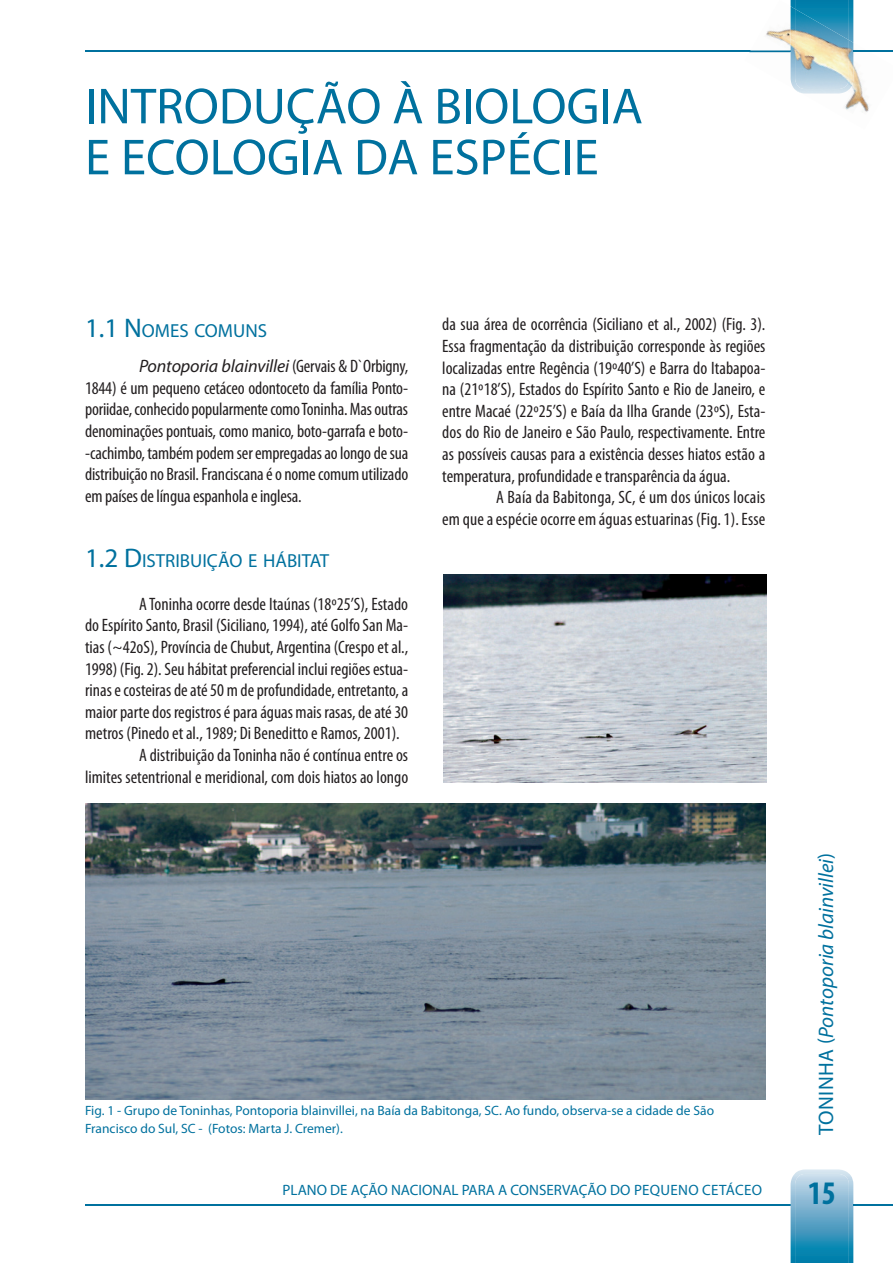
<style>
.page{position:relative;width:893px;height:1263px;background:#fff}
.page>*{position:absolute;margin:0;border:0;box-sizing:border-box;transform-origin:0 0}
.t1{font:51px/51px "Myriad Pro";color:#00719e}
.t2{font:700 condensed 33px "Myriad Pro";color:#00719e}
.t3{font:italic 21px "Myriad Pro";color:#00719e}
.t4{font:18.9px "Myriad Pro";color:#00719e}
.t5{font:condensed 18px/21.6px "Myriad Pro";color:#231f20;text-align:justify}
.t6{font:15px "Myriad Pro";color:#00719e}
.t7{font:13.5px/18px "Myriad Pro";color:#00719e}
.s1{font-size:27px}
.s2{font-style:italic;font-stretch:normal}
.s3{font-style:normal}
</style>
<div class="page">
<hr style="left:85px;top:51px;width:706px;height:1px;background:#00719e">
<hr style="left:85px;top:1204px;width:706px;height:2px;background:#00719e">
<svg style="left:791px;top:1169px;width:62px;height:94px"></svg>
<img style="left:745px;top:0;width:148px;height:112px">
<img style="left:749px;top:51px;width:42px;height:1px">
<img style="left:791px;top:6px;width:62px;height:88px">
<hr style="left:853px;top:1204px;width:40px;height:2px;background:#00719e">
<hr style="left:853px;top:51px;width:40px;height:1px;background:#00719e">
<img style="left:85px;top:804px;width:680px;height:295px">
<img style="left:444px;top:574px;width:323px;height:208px">
<h1 class="t1" style="left:85px;top:80px;width:559px">INTRODUÇÃO À BIOLOGIA<br>E ECOLOGIA DA ESPÉCIE</h1>
<p class="t4" style="left:85px;top:319px;width:184px"><span class="s1">1.1 N</span>OMES COMUNS</p>
<p class="t5" style="left:85px;top:355px;width:325px;text-indent:54px"><span class="s2">Pontoporia blainvillei</span> (Gervais &amp; D`Orbigny, 1844) é um pequeno cetáceo odontoceto da família Ponto&shy;poriidae, conhecido popularmente como Toninha. Mas outras denominações pontuais, como manico, boto-garrafa e boto--cachimbo, também podem ser empregadas ao longo de sua distribuição no Brasil. Franciscana é o nome comum utilizado em países de língua espanhola e inglesa.</p>
<p class="t4" style="left:85px;top:549px;width:246px"><span class="s1">1.2 D</span>ISTRIBUIÇÃO E HÁBITAT</p>
<p class="t5" style="left:139px;top:593px;width:271px">A Toninha ocorre desde Itaúnas (18º25’S), Estado</p>
<p class="t5" style="left:85px;top:614px;width:325px">do Espírito Santo, Brasil (Siciliano, 1994), até Golfo San Ma-</p>
<p class="t5" style="left:85px;top:636px;width:325px">tias (~42oS), Província de Chubut, Argentina (Crespo et al.,</p>
<p class="t5" style="left:85px;top:658px;width:325px">1998) (Fig. 2). Seu hábitat preferencial inclui regiões estua-</p>
<p class="t5" style="left:85px;top:679px;width:325px">rinas e costeiras de até 50 m de profundidade, entretanto, a</p>
<p class="t5" style="left:85px;top:701px;width:325px">maior parte dos registros é para águas mais rasas, de até 30</p>
<p class="t5" style="left:85px;top:722px;width:316px">metros (Pinedo et al., 1989; Di Beneditto e Ramos, 2001).</p>
<p class="t5" style="left:139px;top:744px;width:271px">A distribuição da Toninha não é contínua entre os</p>
<p class="t5" style="left:85px;top:766px;width:325px">limites setentrional e meridional, com dois hiatos ao longo</p>
<p class="t5" style="left:442px;top:313px;width:325px">da sua área de ocorrência (Siciliano et al., 2002) (Fig. 3).<br>Essa fragmentação da distribuição corresponde às regiões localizadas entre Regência (19º40’S) e Barra do Itabapoa&shy;na (21º18’S), Estados do Espírito Santo e Rio de Janeiro, e entre Macaé (22º25’S) e Baía da Ilha Grande (23ºS), Esta&shy;dos do Rio de Janeiro e São Paulo, respectivamente. Entre as possíveis causas para a existência desses hiatos estão a temperatura, profundidade e transparência da água.</p>
<p class="t5" style="left:442px;top:486px;width:325px;text-align:right">A Baía da Babitonga, SC, é um dos únicos locais<br>em que a espécie ocorre em águas estuarinas (Fig. 1). Esse</p>
<p class="t7" style="left:85px;top:1101px;width:631px">Fig. 1 - Grupo de Toninhas, Pontoporia blainvillei, na Baía da Babitonga, SC. Ao fundo, observa-se a cidade de São<br>Francisco do Sul, SC - (Fotos: Marta J. Cremer).</p>
<p class="t3" style="left:813px;top:1135px;width:284px;rotate:-90deg"><span class="s3">TONINHA (</span>Pontoporia blainvillei<span class="s3">)</span></p>
<p class="t6" style="left:283px;top:1180px;width:481px">PLANO DE AÇÃO NACIONAL PARA A CONSERVAÇÃO DO PEQUENO CETÁCEO</p>
<h2 class="t2" style="left:808px;top:1172px;width:30px">15</h2>
</div>
